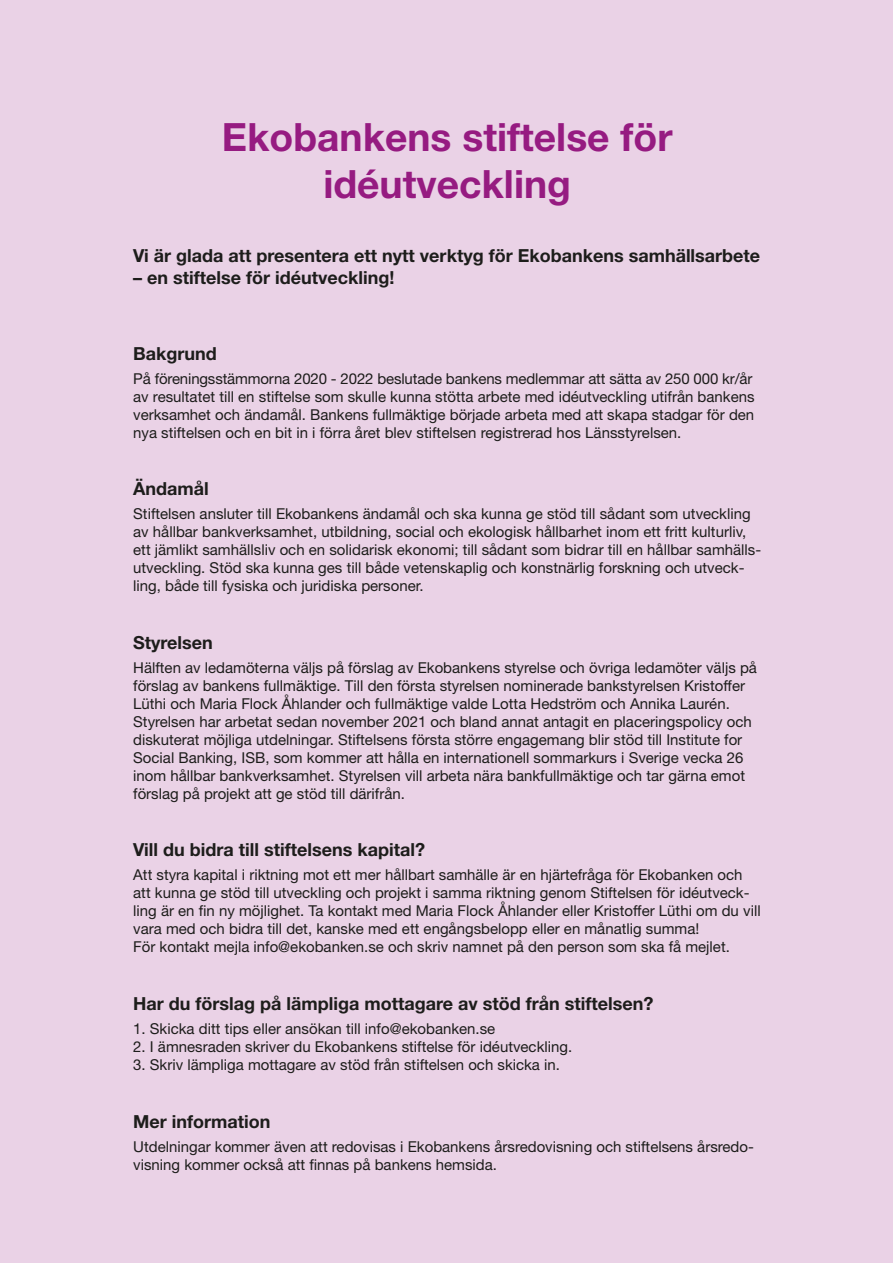
<style>
.page{position:relative;width:893px;height:1263px;background:#ead2e6}
.page>*{position:absolute;margin:0;border:0;box-sizing:border-box;transform-origin:0 0}
.t1{font:700 39px "Helvetica Neue LT Pro";color:#961b81}
.t2{font:700 18px "Helvetica Neue LT Pro";color:#1d1d1b}
.t3{font:15px/18px "Helvetica Neue LT Pro";color:#1d1d1b}
</style>
<div class="page">
<p class="t1" style="left:222px;top:113px;width:452px">Ekobankens stiftelse för</p>
<p class="t1" style="left:323px;top:160px;width:249px">idéutveckling</p>
<p class="t2" style="left:133px;top:245px;width:629px">Vi är glada att presentera ett nytt verktyg för Ekobankens samhällsarbete</p>
<p class="t2" style="left:133px;top:266px;width:263px">– en stiftelse för idéutveckling!</p>
<p class="t2" style="left:133px;top:342px;width:85px">Bakgrund</p>
<p class="t3" style="left:133px;top:369px;width:623px">På föreningsstämmorna 2020 - 2022 beslutade bankens medlemmar att sätta av 250 000 kr/år av resultatet till en stiftelse som skulle kunna stötta arbete med idéutveckling utifrån bankens verksamhet och ändamål. Bankens fullmäktige började arbeta med att skapa stadgar för den nya stiftelsen och en bit in i förra året blev stiftelsen registrerad hos Länsstyrelsen.</p>
<p class="t2" style="left:133px;top:478px;width:77px">Ändamål</p>
<p class="t3" style="left:133px;top:504px;width:629px">Stiftelsen ansluter till Ekobankens ändamål och ska kunna ge stöd till sådant som utveckling av hållbar bankverksamhet, utbildning, social och ekologisk hållbarhet inom ett fritt kulturliv, ett jämlikt samhällsliv och en solidarisk ekonomi; till sådant som bidrar till en hållbar samhälls&shy;utveckling. Stöd ska kunna ges till både vetenskaplig och konstnärlig forskning och utveck&shy;ling, både till fysiska och juridiska personer.</p>
<p class="t2" style="left:133px;top:631px;width:81px">Styrelsen</p>
<p class="t3" style="left:133px;top:658px;width:625px">Hälften av ledamöterna väljs på förslag av Ekobankens styrelse och övriga ledamöter väljs på förslag av bankens fullmäktige. Till den första styrelsen nominerade bankstyrelsen Kristoffer<br>Lüthi och Maria Flock Åhlander och fullmäktige valde Lotta Hedström och Annika Laurén.</p>
<p class="t3" style="left:133px;top:712px;width:620px">Styrelsen har arbetat sedan november 2021 och bland annat antagit en placeringspolicy och diskuterat möjliga utdelningar. Stiftelsens första större engagemang blir stöd till Institute for Social Banking, ISB, som kommer att hålla en internationell sommarkurs i Sverige vecka 26 inom hållbar bankverksamhet. Styrelsen vill arbeta nära bankfullmäktige och tar gärna emot förslag på projekt att ge stöd till därifrån.</p>
<p class="t2" style="left:133px;top:839px;width:293px">Vill du bidra till stiftelsens kapital?</p>
<p class="t3" style="left:133px;top:866px;width:629px">Att styra kapital i riktning mot ett mer hållbart samhälle är en hjärtefråga för Ekobanken och att kunna ge stöd till utveckling och projekt i samma riktning genom Stiftelsen för idéutveck&shy;ling är en fin ny möjlighet. Ta kontakt med Maria Flock Åhlander eller Kristoffer Lüthi om du vill vara med och bidra till det, kanske med ett engångsbelopp eller en månatlig summa!<br>För kontakt mejla info@ekobanken.se och skriv namnet på den person som ska få mejlet.</p>
<p class="t2" style="left:133px;top:992px;width:522px">Har du förslag på lämpliga mottagare av stöd från stiftelsen?</p>
<p class="t3" style="left:133px;top:1019px;width:364px">1. Skicka ditt tips eller ansökan till info@ekobanken.se</p>
<p class="t3" style="left:133px;top:1037px;width:440px">2. I ämnesraden skriver du Ekobankens stiftelse för idéutveckling.</p>
<p class="t3" style="left:133px;top:1055px;width:428px">3. Skriv lämpliga mottagare av stöd från stiftelsen och skicka in.</p>
<p class="t2" style="left:133px;top:1110px;width:139px">Mer information</p>
<p class="t3" style="left:133px;top:1137px;width:622px">Utdelningar kommer även att redovisas i Ekobankens årsredovisning och stiftelsens årsredo&shy;visning kommer också att finnas på bankens hemsida.</p>
</div>
